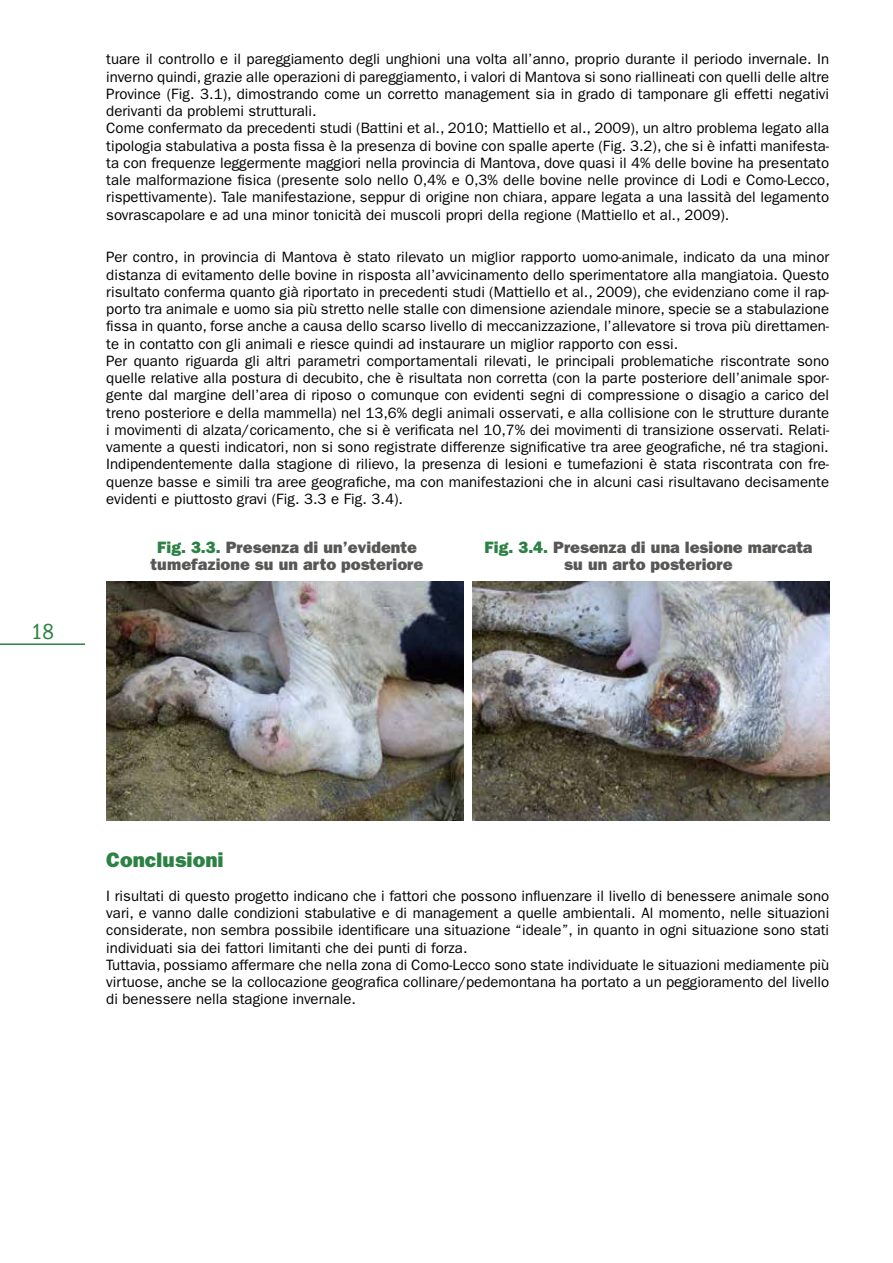
<style>
.page{position:relative;width:893px;height:1263px;background:#fff}
.page>*{position:absolute;margin:0;border:0;box-sizing:border-box;transform-origin:0 0}
.t1{font:condensed 22.5px "ITC Franklin Gothic Std";color:#2c8144}
.t2{font:21px "ITC Franklin Gothic Std Hvy";color:#2c8144}
.t3{font:16.5px/17.2px "ITC Franklin Gothic Std Hvy";color:#575756;text-align:center}
.t4{font:15px/17.2px "ITC Franklin Gothic Std";color:#000}
.s1{color:#2c8144}
</style>
<div class="page">
<hr style="left:0;top:643px;width:85px;height:2px;background:#2c8144">
<img style="left:106px;top:582px;width:357px;height:238px">
<img style="left:472px;top:582px;width:357px;height:238px">
<h1 class="t1" style="left:31px;top:619px;width:24px">18</h1>
<p class="t4" style="left:106px;top:51px;width:725px">tuare il controllo e il pareggiamento degli unghioni una volta all’anno, proprio durante il periodo invernale. In inverno quindi, grazie alle operazioni di pareggiamento, i valori di Mantova si sono riallineati con quelli delle altre Province (Fig. 3.1), dimostrando come un corretto management sia in grado di tamponare gli effetti negativi derivanti da problemi strutturali.<br>Come confermato da precedenti studi (Battini et al., 2010; Mattiello et al., 2009), un altro problema legato alla tipologia stabulativa a posta fissa è la presenza di bovine con spalle aperte (Fig. 3.2), che si è infatti manifesta&shy;ta con frequenze leggermente maggiori nella provincia di Mantova, dove quasi il 4% delle bovine ha presentato tale malformazione fisica (presente solo nello 0,4% e 0,3% delle bovine nelle province di Lodi e Como-Lecco, rispettivamente). Tale manifestazione, seppur di origine non chiara, appare legata a una lassità del legamento sovrascapolare e ad una minor tonicità dei muscoli propri della regione (Mattiello et al., 2009).</p>
<p class="t4" style="left:106px;top:249px;width:724px">Per contro, in provincia di Mantova è stato rilevato un miglior rapporto uomo-animale, indicato da una minor distanza di evitamento delle bovine in risposta all’avvicinamento dello sperimentatore alla mangiatoia. Questo risultato conferma quanto già riportato in precedenti studi (Mattiello et al., 2009), che evidenziano come il rap&shy;porto tra animale e uomo sia più stretto nelle stalle con dimensione aziendale minore, specie se a stabulazione fissa in quanto, forse anche a causa dello scarso livello di meccanizzazione, l’allevatore si trova più direttamen&shy;te in contatto con gli animali e riesce quindi ad instaurare un miglior rapporto con essi.<br>Per quanto riguarda gli altri parametri comportamentali rilevati, le principali problematiche riscontrate sono quelle relative alla postura di decubito, che è risultata non corretta (con la parte posteriore dell’animale spor&shy;gente dal margine dell’area di riposo o comunque con evidenti segni di compressione o disagio a carico del treno posteriore e della mammella) nel 13,6% degli animali osservati, e alla collisione con le strutture durante i movimenti di alzata/coricamento, che si è verificata nel 10,7% dei movimenti di transizione osservati. Relati&shy;vamente a questi indicatori, non si sono registrate differenze significative tra aree geografiche, né tra stagioni.<br>Indipendentemente dalla stagione di rilievo, la presenza di lesioni e tumefazioni è stata riscontrata con fre&shy;quenze basse e simili tra aree geografiche, ma con manifestazioni che in alcuni casi risultavano decisamente evidenti e piuttosto gravi (Fig. 3.3 e Fig. 3.4).</p>
<p class="t3" style="left:151px;top:538px;width:274px"><span class="s1">Fig. 3.3.</span> Presenza di un’evidente tumefazione su un arto posteriore</p>
<p class="t3" style="left:484px;top:538px;width:330px"><span class="s1">Fig. 3.4.</span> Presenza di una lesione marcata su un arto posteriore</p>
<h2 class="t2" style="left:106px;top:847px;width:119px">Conclusioni</h2>
<p class="t4" style="left:106px;top:887px;width:724px">I risultati di questo progetto indicano che i fattori che possono influenzare il livello di benessere animale sono vari, e vanno dalle condizioni stabulative e di management a quelle ambientali. Al momento, nelle situazioni considerate, non sembra possibile identificare una situazione “ideale”, in quanto in ogni situazione sono stati individuati sia dei fattori limitanti che dei punti di forza.<br>Tuttavia, possiamo affermare che nella zona di Como-Lecco sono state individuate le situazioni mediamente più virtuose, anche se la collocazione geografica collinare/pedemontana ha portato a un peggioramento del livello di benessere nella stagione invernale.</p>
</div>
